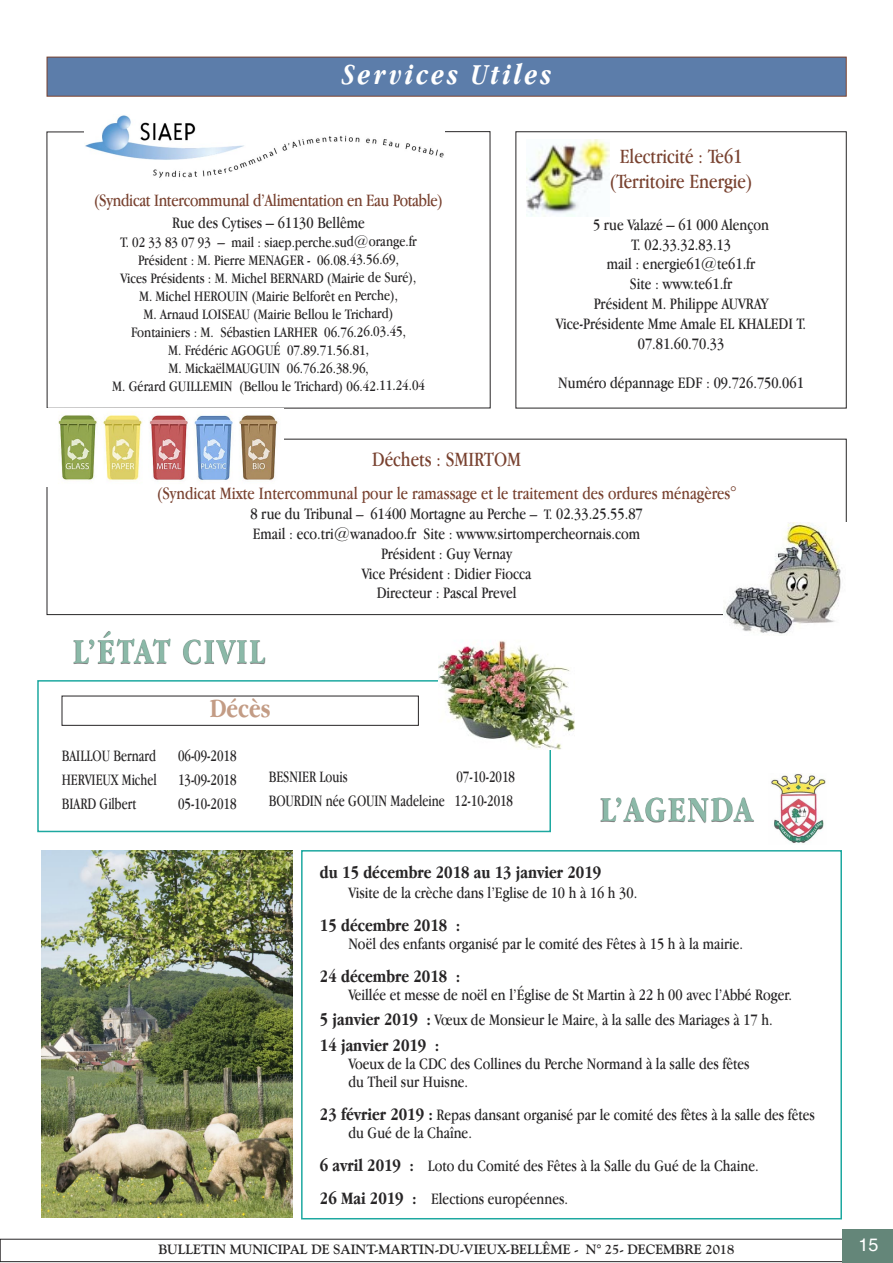
<style>
.page{position:relative;width:893px;height:1263px;background:#fff}
.page>*{position:absolute;margin:0;border:0;box-sizing:border-box;transform-origin:0 0}
.t1{font:700 condensed 36px "Garamond IT Cby BT";letter-spacing:.05em;color:#8bb9a8}
.t2{font:italic 700 condensed 30px "Garamond IT Cby BT";letter-spacing:.1em;color:#fff}
.t3{font:700 condensed 27px "Garamond IT Cby BT";color:#c39c85}
.t4{font:condensed 21px/25.2px "Garamond IT Cby BT";color:#78412f;text-align:center}
.t5{font:condensed 18px "Garamond IT Cby BT";color:#78412f}
.t6{font:700 condensed 18px "Garamond IT Cby BT";color:#272526}
.t7{font:18px "Helvetica";color:#fff}
.t8{font:condensed 16.5px/19.8px "Garamond IT Cby BT";color:#272526}
.t9{font:condensed 16.5px/24px "Garamond IT Cby BT";color:#272526;text-align:right;scale:.9 1}
.t10{font:condensed 15px/18px "Garamond IT Cby BT";color:#272526;text-align:center}
.t11{font:700 13.5px "Goudy Old Style BT";color:#272526}
.s1{font-size:15px}
.s2{font-weight:700;font-size:18px}
</style>
<div class="page">
<div style="left:0;top:1239px;width:893px;height:23px;border:1px solid #272526"></div>
<div style="left:842px;top:1229px;width:51px;height:34px;background:#648679"></div>
<svg style="left:37px;top:680px;width:805px;height:540px"></svg>
<img style="left:769px;top:773px;width:60px;height:71px">
<div style="left:47px;top:57px;width:799px;height:39px;background:#5c7daa"></div>
<div style="left:47px;top:57px;width:799px;height:39px;border:1px solid #78412f"></div>
<img style="left:527px;top:140px;width:82px;height:77px">
<div style="left:47px;top:439px;width:799px;height:176px;border:1px solid #272526"></div>
<img style="left:73px;top:631px;width:193px;height:34px">
<img style="left:575px;top:788px;width:203px;height:49px">
<img style="left:42px;top:850px;width:251px;height:368px">
<img style="left:438px;top:641px;width:136px;height:109px">
<img style="left:47px;top:415px;width:237px;height:71px">
<img style="left:723px;top:522px;width:123px;height:112px">
<img style="left:85px;top:115px;width:359px;height:63px">
<h2 class="t2" style="left:342px;top:62px;width:211px">Services Utiles</h2>
<p class="t5" style="left:94px;top:193px;width:351px">(Syndicat Intercommunal d’Alimentation en Eau Potable)</p>
<p class="t8" style="left:172px;top:214px;width:194px">Rue des Cytises – 61130 Bellême</p>
<p class="t10" style="left:112px;top:234px;width:315px">T. 02 33 83 07 93 – mail : siaep.perche.sud@orange.fr Président : M. Pierre MENAGER - 06.08.43.56.69,<br>Vices Présidents : M. Michel BERNARD (Mairie de Suré),<br>M. Michel HEROUIN (Mairie Belforêt en Perche),<br>M. Arnaud LOISEAU (Mairie Bellou le Trichard)<br>Fontainiers : M. Sébastien LARHER 06.76.26.03.45,<br>M. Frédéric AGOGUÉ 07.89.71.56.81,<br>M. MickaëlMAUGUIN 06.76.26.38.96,<br>M. Gérard GUILLEMIN (Bellou le Trichard) 06.42.11.24.04</p>
<p class="t4" style="left:609px;top:145px;width:145px">Electricité : Te61 (Territoire Energie)</p>
<p class="t8" style="left:556px;top:216px;width:252px;text-align:center">5 rue Valazé – 61 000 Alençon<br>T. 02.33.32.83.13<br>mail : energie61@te61.fr<br>Site : www.te61.fr<br>Président M. Philippe AUVRAY<br>Vice-Présidente Mme Amale EL KHALEDI T.<br>07.81.60.70.33</p>
<p class="t8" style="left:558px;top:374px;width:247px">Numéro dépannage EDF : 09.726.750.061</p>
<p class="t4" style="left:372px;top:449px;width:150px">Déchets : SMIRTOM</p>
<p class="t5" style="left:157px;top:486px;width:581px">(Syndicat Mixte Intercommunal pour le ramassage et le traitement des ordures ménagères°</p>
<p class="t8" style="left:250px;top:505px;width:394px;text-align:center">8 rue du Tribunal <span class="s1">–</span> 61400 Mortagne au Perche <span class="s1">– T.</span> 02.33.25.55.87<br>Email : eco.tri@wanadoo.fr Site : wwww.sirtompercheornais.com Président : Guy Vernay<br>Vice Président : Didier Fiocca<br>Directeur : Pascal Prevel</p>
<h1 class="t1" style="left:73px;top:638px;width:193px">L’ÉTAT CIVIL</h1>
<h3 class="t3" style="left:210px;top:698px;width:63px">Décès</h3>
<p class="t9" style="left:62px;top:745px;width:106px">BAILLOU Bernard</p>
<p class="t9" style="left:178px;top:745px;width:67px">06-09-2018</p>
<p class="t9" style="left:62px;top:769px;width:107px">HERVIEUX Michel</p>
<p class="t9" style="left:178px;top:769px;width:67px">13-09-2018</p>
<p class="t9" style="left:62px;top:793px;width:84px">BIARD Gilbert</p>
<p class="t9" style="left:178px;top:793px;width:67px">05-10-2018</p>
<p class="t9" style="left:269px;top:766px;width:275px">07-10-2018<br>BOURDIN née GOUIN Madeleine 12-10-2018</p>
<p class="t9" style="left:269px;top:766px;width:89px">BESNIER Louis</p>
<h1 class="t1" style="left:600px;top:796px;width:154px">L’AGENDA</h1>
<p class="t6" style="left:320px;top:866px;width:283px">du 15 décembre 2018 au 13 janvier 2019</p>
<p class="t8" style="left:348px;top:884px;width:290px">Visite de la crèche dans l’Eglise de 10 h à 16 h 30.</p>
<p class="t6" style="left:320px;top:918px;width:142px">15 décembre 2018 :</p>
<p class="t8" style="left:348px;top:935px;width:396px">Noël des enfants organisé par le comité des Fêtes à 15 h à la mairie.</p>
<p class="t6" style="left:320px;top:969px;width:142px">24 décembre 2018 :</p>
<p class="t8" style="left:320px;top:983px;width:474px;line-height:25.5px;text-indent:28px">Veillée et messe de noël en l’Église de St Martin à 22 h 00 avec l’Abbé Roger.<br><span class="s2">5 janvier 2019 :</span> Vœux de Monsieur le Maire, à la salle des Mariages à 17 h.</p>
<p class="t6" style="left:320px;top:1038px;width:121px">14 janvier 2019 :</p>
<p class="t8" style="left:348px;top:1056px;width:403px;line-height:18px">Voeux de la CDC des Collines du Perche Normand à la salle des fêtes du Theil sur Huisne.</p>
<p class="t8" style="left:348px;top:1107px;width:468px;line-height:18px;text-indent:-29px"><span class="s2">23 février 2019 :</span> Repas dansant organisé par le comité des fêtes à la salle des fêtes du Gué de la Chaîne.</p>
<p class="t8" style="left:320px;top:1150px;width:440px;line-height:33px"><span class="s2">6 avril 2019 :</span> Loto du Comité des Fêtes à la Salle du Gué de la Chaine.<br><span class="s2">26 Mai 2019 :</span> Elections européennes.</p>
<p class="t11" style="left:158px;top:1244px;width:578px">BULLETIN MUNICIPAL DE SAINT-MARTIN-DU-VIEUX-BELLÊME - N° 25- DECEMBRE 2018</p>
<p class="t7" style="left:858px;top:1238px;width:22px">15</p>
</div>
